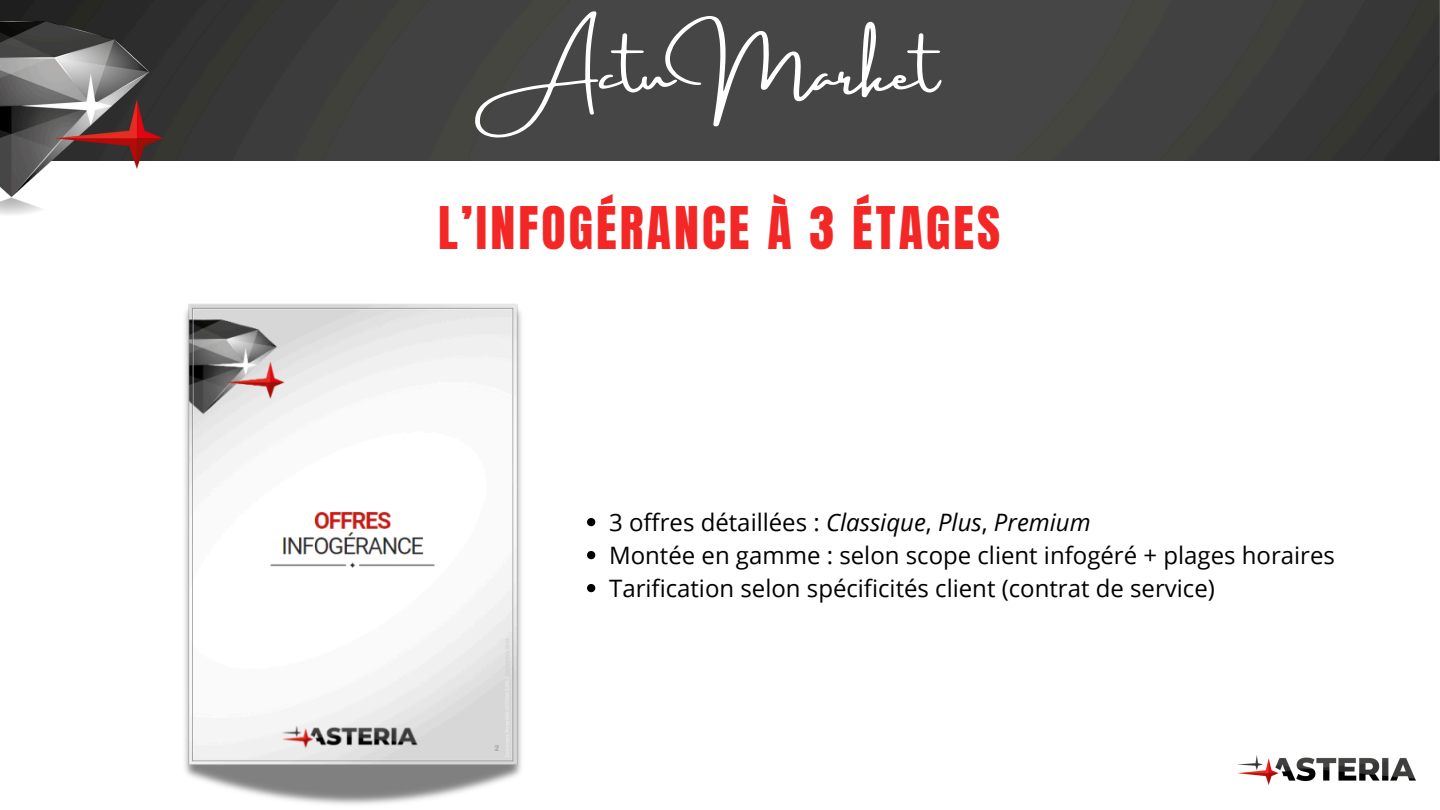
<style>
.page{position:relative;width:1440px;height:810px;background:#fff}
.page>*{position:absolute;margin:0;border:0;box-sizing:border-box;transform-origin:0 0}
.t1{font:56px "Amsterdam Three";color:#fff}
.t2{font:50px "Anton";letter-spacing:.06em;color:#f32826}
.t3{font:24px "Open Sans";color:#000}
.s1{font-style:italic}
</style>
<div class="page">
<img style="left:1238px;top:756px;width:177px;height:29px">
<img style="left:0;top:0;width:1440px;height:160px">
<img style="left:0;top:21px;width:163px;height:194px">
<img style="left:184px;top:303px;width:338px;height:502px">
<svg style="left:587px;top:518px;width:8px;height:8px"></svg>
<svg style="left:587px;top:551px;width:8px;height:8px"></svg>
<svg style="left:587px;top:584px;width:8px;height:8px"></svg>
<h2 class="t1" style="left:502px;top:42px;width:438px">Actu Market</h2>
<p class="t2" style="left:438px;top:192px;width:563px">L’INFOGÉRANCE À 3 ÉTAGES</p>
<p class="t3" style="left:609px;top:505px;width:483px">3 offres détaillées : <span class="s1">Classique</span>, <span class="s1">Plus</span>, <span class="s1">Premium</span></p>
<p class="t3" style="left:609px;top:538px;width:727px">Montée en gamme : selon scope client infogéré + plages horaires</p>
<p class="t3" style="left:609px;top:571px;width:607px">Tarification selon spécificités client (contrat de service)</p>
</div>
